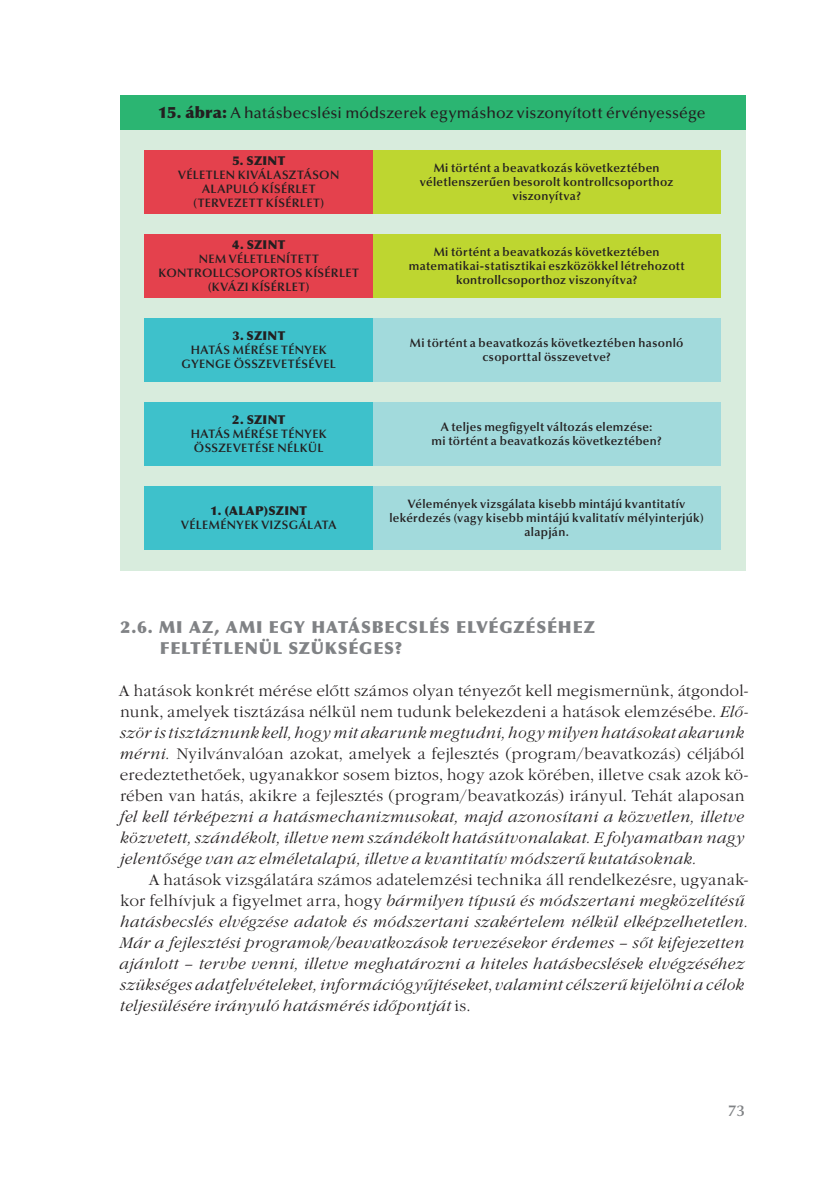
<style>
.page{position:relative;width:834px;height:1181px;background:#fff}
.page>*{position:absolute;margin:0;border:0;box-sizing:border-box;transform-origin:0 0}
.t1{font:900 16.62px/21px "Optima LT Std";letter-spacing:.045em;color:#808285}
.t2{font:15.75px/21px "Garamond Itc TEE Ligh Ital";letter-spacing:.025em;color:#231f20;text-align:justify}
.t3{font:15.75px/21px "Garamond Itc TEE Ligh";letter-spacing:.01em;color:#231f20}
.t4{font:500 15.75px "Optima LT Std";letter-spacing:.01em;color:#231f20}
.t5{font:600 15.75px "Optima LT Std";color:#808285}
.t6{font:600 12.25px/14px "Optima LT Std";letter-spacing:.025em;color:#231f20;text-align:center}
.t7{font:900 12.25px "Optima LT Std";letter-spacing:.025em;color:#231f20}
.s1{font-weight:900}
.s2{font-family:"Garamond Itc TEE Ligh Ital"}
.s3{font-family:"Garamond Itc TEE Ligh"}
</style>
<div class="page">
<div style="left:120px;top:95px;width:625px;height:475px;background:#d8ecdd"></div>
<div style="left:120px;top:95px;width:625px;height:34px;background:#2bb572"></div>
<div style="left:145px;top:150px;width:228px;height:63px;background:#e4414d"></div>
<div style="left:373px;top:150px;width:347px;height:63px;background:#bed630"></div>
<div style="left:145px;top:234px;width:228px;height:63px;background:#e4414d"></div>
<div style="left:373px;top:234px;width:347px;height:63px;background:#bed630"></div>
<div style="left:145px;top:318px;width:228px;height:63px;background:#3ec1cb"></div>
<div style="left:373px;top:318px;width:347px;height:63px;background:#a2dadc"></div>
<div style="left:145px;top:402px;width:228px;height:63px;background:#3ec1cb"></div>
<div style="left:373px;top:402px;width:347px;height:63px;background:#a2dadc"></div>
<div style="left:145px;top:486px;width:228px;height:63px;background:#3ec1cb"></div>
<div style="left:373px;top:486px;width:347px;height:63px;background:#a2dadc"></div>
<p class="t4" style="left:158px;top:104px;width:549px"><span class="s1">15. ábra:</span> A hatásbecslési módszerek egymáshoz viszonyított érvényessége</p>
<p class="t7" style="left:232px;top:153px;width:54px">5. SZINT</p>
<p class="t6" style="left:178px;top:168px;width:163px">VÉLETLEN KIVÁLASZTÁSON<br>ALAPULÓ KÍSÉRLET (TERVEZETT KÍSÉRLET)</p>
<p class="t6" style="left:420px;top:161px;width:255px">Mi történt a beavatkozás következtében véletlenszerűen besorolt kontrollcsoporthoz viszonyítva?</p>
<p class="t7" style="left:232px;top:237px;width:54px">4. SZINT</p>
<p class="t6" style="left:158px;top:252px;width:202px">NEM VÉLETLENÍTETT<br>KONTROLLCSOPORTOS KÍSÉRLET (KVÁZI KÍSÉRLET)</p>
<p class="t6" style="left:408px;top:245px;width:277px">Mi történt a beavatkozás következtében matematikai-statisztikai eszközökkel létrehozott kontrollcsoporthoz viszonyítva?</p>
<p class="t7" style="left:232px;top:328px;width:54px">3. SZINT</p>
<p class="t6" style="left:181px;top:343px;width:156px">HATÁS MÉRÉSE TÉNYEK<br>GYENGE ÖSSZEVETÉSÉVEL</p>
<p class="t6" style="left:410px;top:336px;width:275px">Mi történt a beavatkozás következtében hasonló csoporttal összevetve?</p>
<p class="t7" style="left:232px;top:412px;width:54px">2. SZINT</p>
<p class="t6" style="left:191px;top:427px;width:137px;text-align:left">HATÁS MÉRÉSE TÉNYEK<br>ÖSSZEVETÉSE NÉLKÜL</p>
<p class="t6" style="left:431px;top:420px;width:231px">A teljes megfigyelt változás elemzése:<br>mi történt a beavatkozás következtében?</p>
<p class="t7" style="left:210px;top:503px;width:98px">1. (ALAP)SZINT</p>
<p class="t6" style="left:181px;top:518px;width:157px">VÉLEMÉNYEK VIZSGÁLATA</p>
<p class="t6" style="left:389px;top:497px;width:316px">Vélemények vizsgálata kisebb mintájú kvantitatív lekérdezés (vagy kisebb mintájú kvalitatív mélyinterjúk) alapján.</p>
<p class="t1" style="left:160px;top:617px;width:436px;text-indent:-40px">2.6. MI AZ, AMI EGY HATÁSBECSLÉS ELVÉGZÉSÉHEZ<br>FELTÉTLENÜL SZÜKSÉGES?</p>
<p class="t3" style="left:119px;top:681px;width:630px">A hatások konkrét mérése előtt számos olyan tényezőt kell megismernünk, átgondol&shy;nunk, amelyek tisztázása nélkül nem tudunk belekezdeni a hatások elemzésébe. <span class="s2">Elő-</span></p>
<p class="t2" style="left:120px;top:723px;width:625px">ször is tisztáznunk kell, hogy mit akarunk megtudni, hogy milyen hatásokat akarunk</p>
<p class="t3" style="left:120px;top:744px;width:629px"><span class="s2">mérni.</span> Nyilvánvalóan azokat, amelyek a fejlesztés (program/beavatkozás) céljából eredeztethetőek, ugyanakkor sosem biztos, hogy azok körében, illetve csak azok kö&shy;rében van hatás, akikre a fejlesztés (program/beavatkozás) irányul. Tehát alaposan</p>
<p class="t2" style="left:120px;top:807px;width:626px">fel kell térképezni a hatásmechanizmusokat, majd azonosítani a közvetlen, illetve közvetett, szándékolt, illetve nem szándékolt hatásútvonalakat. E folyamatban nagy jelentősége van az elméletalapú, illetve a kvantitatív módszerű kutatásoknak.</p>
<p class="t3" style="left:149px;top:870px;width:601px">A hatások vizsgálatára számos adatelemzési technika áll rendelkezésre, ugyanak-</p>
<p class="t2" style="left:119px;top:891px;width:630px;text-align:left"><span class="s3">kor felhívjuk a figyelmet arra, hogy</span> bármilyen típusú és módszertani megközelítésű hatásbecslés elvégzése adatok és módszertani szakértelem nélkül elképzelhetetlen.<br>Már a fejlesztési programok/beavatkozások tervezésekor érdemes – sőt kifejezetten ajánlott – tervbe venni, illetve meghatározni a hiteles hatásbecslések elvégzéséhez szükséges adatfelvételeket, informáci<span class="s3">ó</span>gyűjtéseket<span class="s3">,</span> valamint célszerű kijelölni a célok teljesülésére irányuló hatásmérés időpontját <span class="s3">is.</span></p>
<p class="t5" style="left:728px;top:1102px;width:18px">73</p>
</div>
